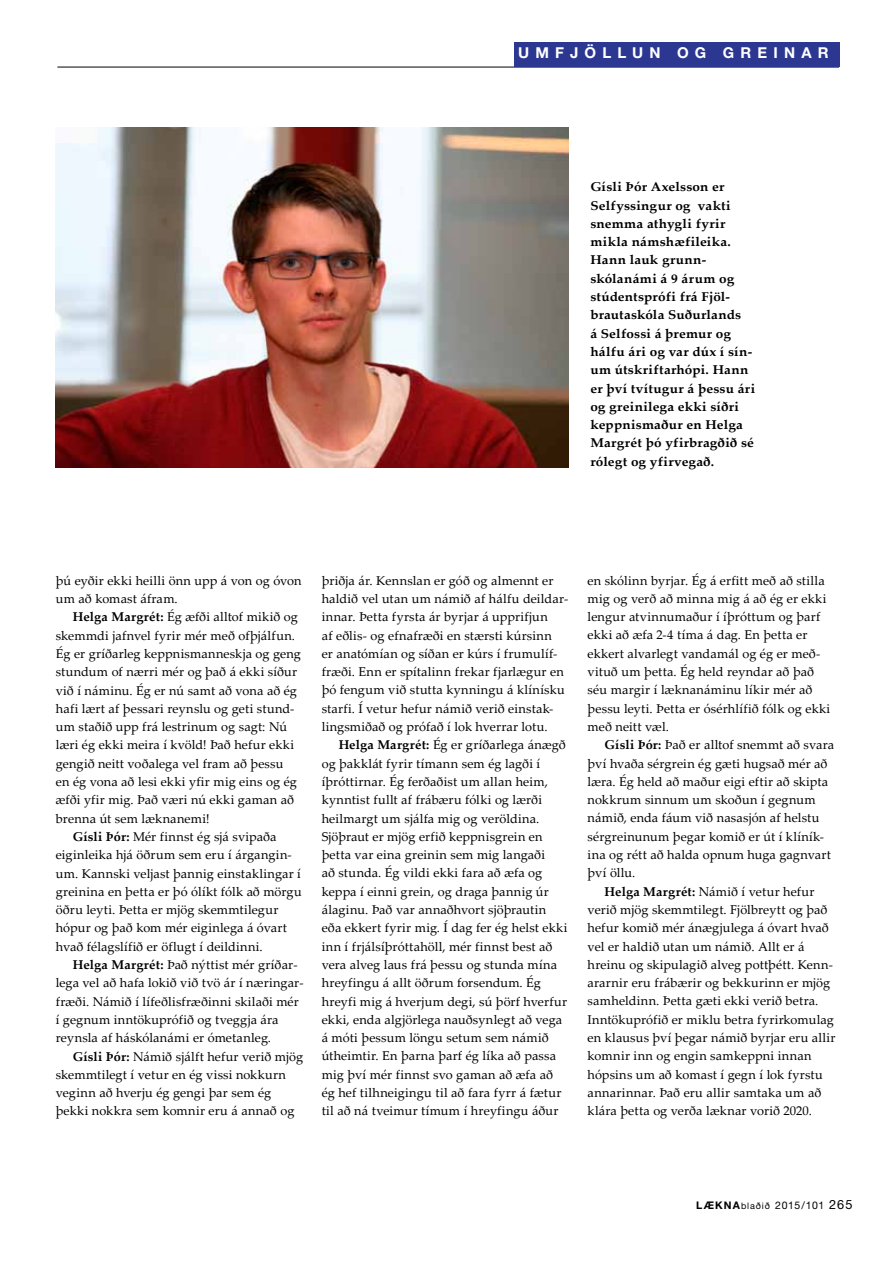
<style>
.page{position:relative;width:893px;height:1263px;background:#fff}
.page>*{position:absolute;margin:0;border:0;box-sizing:border-box;transform-origin:0 0}
.t1{font:700 15px "Helvetica Neue";letter-spacing:.41em;color:#fff}
.t2{font:12.75px/18.3px "Palatino Linotype";letter-spacing:.01em;color:#000}
.t3{font:700 12.75px/18.3px "Palatino Linotype";letter-spacing:.015em;color:#000;scale:1.06 1}
.t4{font:10.5px "Helvetica Neue";letter-spacing:.065em;color:#000}
.s1{font-weight:700}
.s2{font-size:9px}
.s3{font-size:12.75px}
</style>
<div class="page">
<hr style="left:57px;top:67px;width:782px;height:1px;background:#000">
<div style="left:514px;top:42px;width:325px;height:25px;background:#2c3791"></div>
<img style="left:56px;top:128px;width:513px;height:340px">
<p class="t1" style="left:518px;top:43px;width:312px">UMFJÖLLUN OG GREINAR</p>
<p class="t3" style="left:590px;top:177px;width:157px">Gísli Þór Axelsson er<br>Selfyssingur og vakti snemma athygli fyrir mikla námshæfileika.<br>Hann lauk grunn&shy;skólanámi á 9 árum og stúdentsprófi frá Fjöl&shy;brautaskóla Suðurlands<br>á Selfossi á þremur og hálfu ári og var dúx í sín&shy;um útskriftarhópi. Hann er því tvítugur á þessu ári og greinilega ekki síðri keppnismaður en Helga<br>Margrét þó yfirbragðið sé rólegt og yfirvegað.</p>
<p class="t2" style="left:56px;top:571px;width:247px">þú eyðir ekki heilli önn upp á von og óvon um að komast áfram.</p>
<p class="t2" style="left:73px;top:607px;width:227px"><span class="s1">Helga Margrét:</span> Ég æfði alltof mikið og</p>
<p class="t2" style="left:56px;top:626px;width:241px">skemmdi jafnvel fyrir mér með ofþjálfun.</p>
<p class="t2" style="left:56px;top:644px;width:247px">Ég er gríðarleg keppnismanneskja og geng</p>
<p class="t2" style="left:56px;top:662px;width:243px">stundum of nærri mér og það á ekki síður</p>
<p class="t2" style="left:56px;top:680px;width:243px">við í náminu. Ég er nú samt að vona að ég</p>
<p class="t2" style="left:56px;top:699px;width:240px">hafi lært af þessari reynslu og geti stund-</p>
<p class="t2" style="left:56px;top:717px;width:233px">um staðið upp frá lestrinum og sagt: Nú</p>
<p class="t2" style="left:56px;top:735px;width:240px">læri ég ekki meira í kvöld! Það hefur ekki</p>
<p class="t2" style="left:56px;top:754px;width:229px">gengið neitt voðalega vel fram að þessu</p>
<p class="t2" style="left:56px;top:772px;width:243px">en ég vona að lesi ekki yfir mig eins og ég</p>
<p class="t2" style="left:56px;top:790px;width:240px">æfði yfir mig. Það væri nú ekki gaman að</p>
<p class="t2" style="left:56px;top:809px;width:155px">brenna út sem læknanemi!</p>
<p class="t2" style="left:73px;top:827px;width:205px"><span class="s1">Gísli Þór:</span> Mér finnst ég sjá svipaða</p>
<p class="t2" style="left:56px;top:845px;width:237px">eiginleika hjá öðrum sem eru í árgangin-</p>
<p class="t2" style="left:56px;top:863px;width:247px">um. Kannski veljast þannig einstaklingar í</p>
<p class="t2" style="left:56px;top:882px;width:248px">greinina en þetta er þó ólíkt fólk að mörgu</p>
<p class="t2" style="left:56px;top:900px;width:224px">öðru leyti. Þetta er mjög skemmtilegur</p>
<p class="t2" style="left:56px;top:918px;width:233px">hópur og það kom mér eiginlega á óvart</p>
<p class="t2" style="left:56px;top:937px;width:209px">hvað félagslífið er öflugt í deildinni.</p>
<p class="t2" style="left:73px;top:955px;width:226px"><span class="s1">Helga Margrét:</span> Það nýttist mér gríðar-</p>
<p class="t2" style="left:56px;top:973px;width:249px">lega vel að hafa lokið við tvö ár í næringar-</p>
<p class="t2" style="left:56px;top:992px;width:245px">fræði. Námið í lífeðlisfræðinni skilaði mér</p>
<p class="t2" style="left:56px;top:1010px;width:224px">í gegnum inntökuprófið og tveggja ára</p>
<p class="t2" style="left:56px;top:1028px;width:217px">reynsla af háskólanámi er ómetanleg.</p>
<p class="t2" style="left:73px;top:1046px;width:232px"><span class="s1">Gísli Þór:</span> Námið sjálft hefur verið mjög</p>
<p class="t2" style="left:56px;top:1065px;width:232px">skemmtilegt í vetur en ég vissi nokkurn</p>
<p class="t2" style="left:56px;top:1083px;width:217px">veginn að hverju ég gengi þar sem ég</p>
<p class="t2" style="left:56px;top:1101px;width:240px">þekki nokkra sem komnir eru á annað og</p>
<p class="t2" style="left:322px;top:571px;width:248px">þriðja ár. Kennslan er góð og almennt er haldið vel utan um námið af hálfu deildar&shy;innar. Þetta fyrsta ár byrjar á upprifjun<br>af eðlis- og efnafræði en stærsti kúrsinn<br>er anatómían og síðan er kúrs í frumulíf&shy;fræði. Enn er spítalinn frekar fjarlægur en þó fengum við stutta kynningu á klínísku starfi. Í vetur hefur námið verið einstak&shy;lingsmiðað og prófað í lok hverrar lotu.</p>
<p class="t2" style="left:322px;top:735px;width:247px;text-indent:17px"><span class="s1">Helga Margrét:</span> Ég er gríðarlega ánægð og þakklát fyrir tímann sem ég lagði í íþróttirnar. Ég ferðaðist um allan heim, kynntist fullt af frábæru fólki og lærði heilmargt um sjálfa mig og veröldina.<br>Sjöþraut er mjög erfið keppnisgrein en þetta var eina greinin sem mig langaði<br>að stunda. Ég vildi ekki fara að æfa og keppa í einni grein, og draga þannig úr álaginu. Það var annaðhvort sjöþrautin eða ekkert fyrir mig. Í dag fer ég helst ekki inn í frjálsíþróttahöll, mér finnst best að vera alveg laus frá þessu og stunda mína hreyfingu á allt öðrum forsendum. Ég hreyfi mig á hverjum degi, sú þörf hverfur ekki, enda algjörlega nauðsynlegt að vega á móti þessum löngu setum sem námið útheimtir. En þarna þarf ég líka að passa mig því mér finnst svo gaman að æfa að ég hef tilhneigingu til að fara fyrr á fætur til að ná tveimur tímum í hreyfingu áður</p>
<p class="t2" style="left:588px;top:570px;width:244px">en skólinn byrjar. Ég á erfitt með að stilla mig og verð að minna mig á að ég er ekki lengur atvinnumaður í íþróttum og þarf ekki að æfa 2-4 tíma á dag. En þetta er ekkert alvarlegt vandamál og ég er með&shy;vituð um þetta. Ég held reyndar að það séu margir í læknanáminu líkir mér að þessu leyti. Þetta er ósérhlífið fólk og ekki með neitt væl.</p>
<p class="t2" style="left:605px;top:735px;width:231px"><span class="s1">Gísli Þór:</span> Það er alltof snemmt að svara</p>
<p class="t2" style="left:588px;top:753px;width:241px">því hvaða sérgrein ég gæti hugsað mér að</p>
<p class="t2" style="left:588px;top:772px;width:242px">læra. Ég held að maður eigi eftir að skipta</p>
<p class="t2" style="left:588px;top:790px;width:229px">nokkrum sinnum um skoðun í gegnum</p>
<p class="t2" style="left:588px;top:808px;width:233px">námið, enda fáum við nasasjón af helstu</p>
<p class="t2" style="left:588px;top:827px;width:238px">sérgreinunum þegar komið er út í klíník-</p>
<p class="t2" style="left:588px;top:845px;width:245px">ina og rétt að halda opnum huga gagnvart</p>
<p class="t2" style="left:588px;top:863px;width:49px">því öllu.</p>
<p class="t2" style="left:605px;top:882px;width:211px"><span class="s1">Helga Margrét:</span> Námið í vetur hefur</p>
<p class="t2" style="left:588px;top:900px;width:241px">verið mjög skemmtilegt. Fjölbreytt og það</p>
<p class="t2" style="left:588px;top:918px;width:243px">hefur komið mér ánægjulega á óvart hvað</p>
<p class="t2" style="left:588px;top:936px;width:218px">vel er haldið utan um námið. Allt er á</p>
<p class="t2" style="left:588px;top:955px;width:247px">hreinu og skipulagið alveg pottþétt. Kenn-</p>
<p class="t2" style="left:588px;top:973px;width:244px">ararnir eru frábærir og bekkurinn er mjög</p>
<p class="t2" style="left:588px;top:991px;width:232px">samheldinn. Þetta gæti ekki verið betra.</p>
<p class="t2" style="left:588px;top:1010px;width:248px">Inntökuprófið er miklu betra fyrirkomulag</p>
<p class="t2" style="left:588px;top:1028px;width:249px">en klausus því þegar námið byrjar eru allir</p>
<p class="t2" style="left:588px;top:1046px;width:225px">komnir inn og engin samkeppni innan</p>
<p class="t2" style="left:588px;top:1064px;width:237px">hópsins um að komast í gegn í lok fyrstu</p>
<p class="t2" style="left:588px;top:1083px;width:235px">annarinnar. Það eru allir samtaka um að</p>
<p class="t2" style="left:588px;top:1101px;width:226px">klára þetta og verða læknar vorið 2020.</p>
<p class="t4" style="left:696px;top:1199px;width:158px"><span class="s1">LÆKNA</span><span class="s2">blaðið</span> 2015/101 <span class="s3">265</span></p>
</div>
